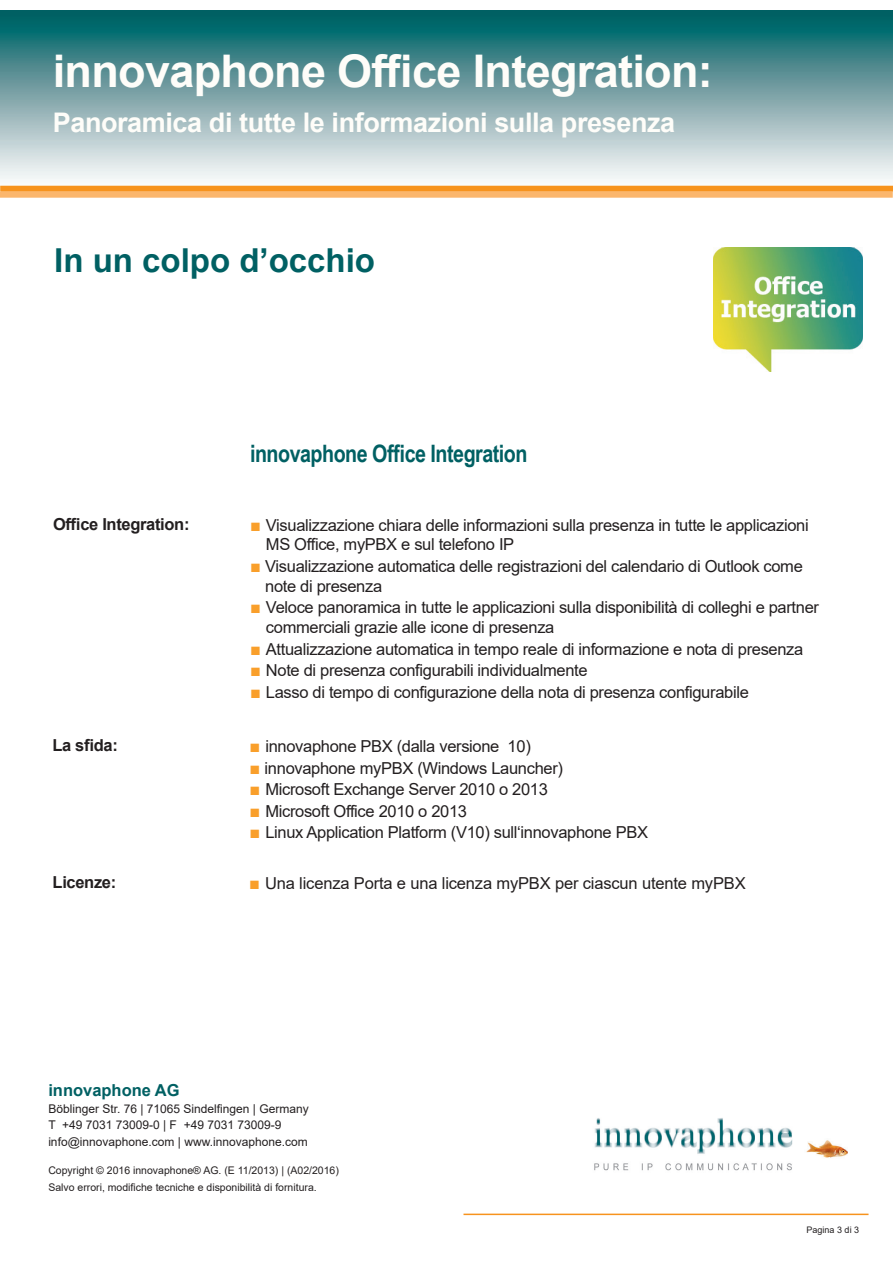
<style>
.page{position:relative;width:893px;height:1263px;background:#fff}
.page>*{position:absolute;margin:0;border:0;box-sizing:border-box;transform-origin:0 0}
.t1{font:700 45px "Arial";letter-spacing:-.015em;color:#fefdf9}
.t2{font:700 33px "Arial";color:#006063}
.t3{font:700 27px "Arial";letter-spacing:-.015em;color:#fefdf9}
.t4{font:700 24px "Arial Narrow";letter-spacing:-.02em;color:#006063}
.t5{font:16.5px/19.8px "Arial";letter-spacing:-.02em;color:#231f20}
.t6{font:700 16.5px "Arial";letter-spacing:-.02em;color:#231f20}
.t7{font:700 16.5px "Arial";color:#006063}
.t8{font:12px/16.5px "Arial";color:#231f20}
.t9{font:10.5px/16.5px "Arial";color:#231f20}
.t10{font:9px "Arial";color:#231f20}
.s1{font-size:18px;color:#f99f2b}
</style>
<div class="page">
<svg style="left:0;top:10px;width:893px;height:176px;background:#7ca8ab"></svg>
<hr style="left:463px;top:1213px;width:405px;height:2px;background:#f7931d">
<img style="left:594px;top:1118px;width:253px;height:53px">
<img style="left:713px;top:248px;width:150px;height:124px">
<div style="left:0;top:186px;width:893px;height:6px;background:#f7931d"></div>
<div style="left:0;top:192px;width:893px;height:6px;background:#fbb66c"></div>
<h1 class="t1" style="left:53px;top:39px;width:661px">innovaphone Office Integration:</h1>
<h3 class="t3" style="left:53px;top:103px;width:624px">Panoramica di tutte le informazioni sulla presenza</h3>
<h2 class="t2" style="left:54px;top:237px;width:322px">In un colpo d’occhio</h2>
<p class="t6" style="left:53px;top:512px;width:138px">Office Integration:</p>
<p class="t6" style="left:52px;top:733px;width:67px">La sfida:</p>
<h3 class="t4" style="left:250px;top:435px;width:279px">innovaphone Office Integration</h3>
<p class="t5" style="left:266px;top:515px;width:544px;text-indent:-16px"><span class="s1">■</span> Visualizzazione chiara delle informazioni sulla presenza in tutte le applicazioni<br>MS Office, myPBX e sul telefono IP</p>
<p class="t5" style="left:265px;top:556px;width:539px;text-indent:-15px"><span class="s1">■</span> Visualizzazione automatica delle registrazioni del calendario di Outlook come note di presenza</p>
<p class="t5" style="left:266px;top:598px;width:555px;text-indent:-16px"><span class="s1">■</span> Veloce panoramica in tutte le applicazioni sulla disponibilità di colleghi e partner commerciali grazie alle icone di presenza</p>
<p class="t5" style="left:250px;top:639px;width:555px"><span class="s1">■</span> Attualizzazione automatica in tempo reale di informazione e nota di presenza</p>
<p class="t5" style="left:250px;top:661px;width:339px"><span class="s1">■</span> Note di presenza configurabili individualmente</p>
<p class="t5" style="left:250px;top:682px;width:500px"><span class="s1">■</span> Lasso di tempo di configurazione della nota di presenza configurabile</p>
<p class="t5" style="left:249px;top:736px;width:283px"><span class="s1">■</span> innovaphone PBX (dalla versione 10)</p>
<p class="t5" style="left:249px;top:758px;width:315px"><span class="s1">■</span> innovaphone myPBX (Windows Launcher)</p>
<p class="t5" style="left:249px;top:779px;width:300px"><span class="s1">■</span> Microsoft Exchange Server 2010 o 2013</p>
<p class="t5" style="left:249px;top:801px;width:219px"><span class="s1">■</span> Microsoft Office 2010 o 2013</p>
<p class="t5" style="left:249px;top:822px;width:400px"><span class="s1">■</span> Linux Application Platform (V10) sull‘innovaphone PBX</p>
<p class="t6" style="left:53px;top:870px;width:65px">Licenze:</p>
<p class="t5" style="left:249px;top:873px;width:498px"><span class="s1">■</span> Una licenza Porta e una licenza myPBX per ciascun utente myPBX</p>
<p class="t7" style="left:48px;top:1079px;width:133px">innovaphone AG</p>
<p class="t8" style="left:48px;top:1100px;width:262px">Böblinger Str. 76 | 71065 Sindelfingen | Germany<br>T +49 7031 73009-0 | F +49 7031 73009-9 info@innovaphone.com | www.innovaphone.com</p>
<p class="t9" style="left:48px;top:1162px;width:292px">Copyright © 2016 innovaphone® AG. (E 11/2013) | (A02/2016)<br>Salvo errori, modifiche tecniche e disponibilità di fornitura.</p>
<p class="t10" style="left:807px;top:1224px;width:54px">Pagina 3 di 3</p>
</div>
